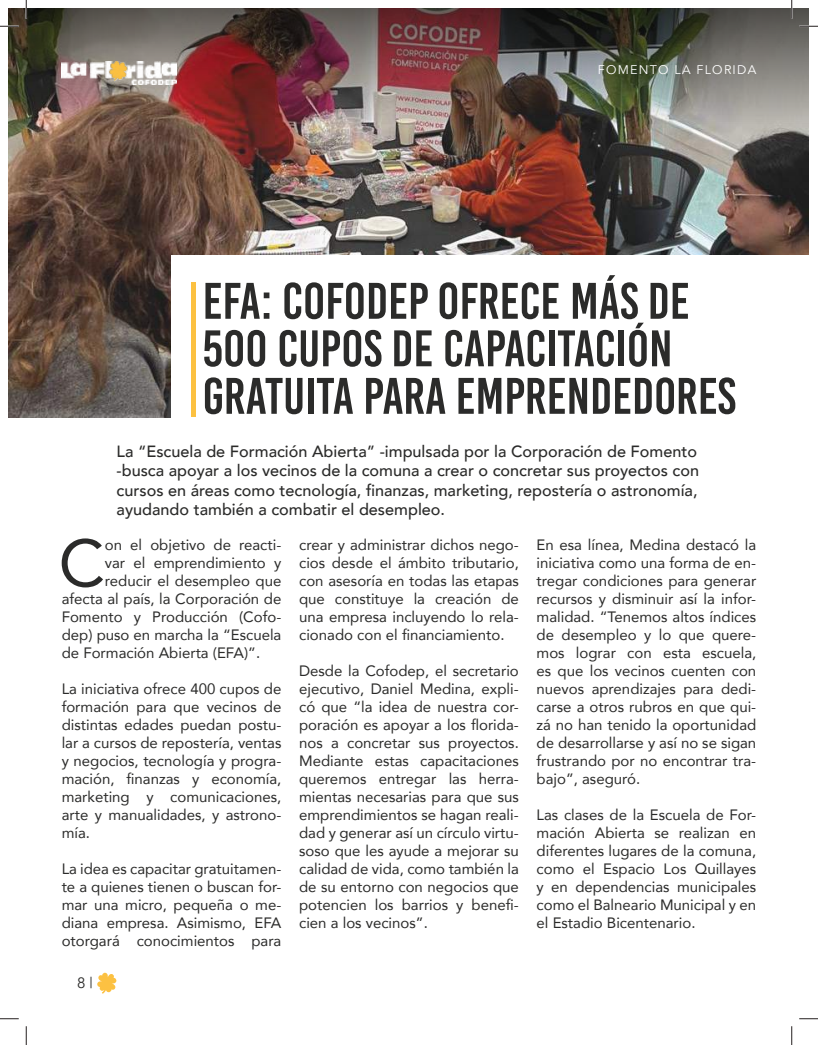
<style>
.page{position:relative;width:818px;height:1045px;background:#fff}
.page>*{position:absolute;margin:0;border:0;box-sizing:border-box;transform-origin:0 0}
.t1{font:65.88px "Avenir";color:#2b2b2a}
.t2{font:51.25px/47.5px "Bebas Kai";color:#2b2b2a}
.t3{font:500 16.25px/19.5px "Avenir";color:#2b2b2a;text-align:justify}
.t4{font:15px/18px "Avenir";color:#2b2b2a;text-align:justify}
.t5{font:15px "Avenir";color:#2b2b2a}
.t6{font:12.5px "Avenir";letter-spacing:.1em;color:#fff}
</style>
<div class="page">
<img style="left:9px;top:124px;width:800px;height:293px">
<img style="left:9px;top:9px;width:800px;height:115px">
<div style="left:172px;top:256px;width:637px;height:174px;background:#fff"></div>
<svg style="left:97px;top:972px;width:19px;height:21px"></svg>
<hr style="left:192px;top:283px;width:4px;height:134px;background:#fcc141">
<img style="left:62px;top:62px;width:115px;height:23px">
<svg style="left:0;top:25px;width:19px;height:2px"></svg>
<svg style="left:799px;top:25px;width:19px;height:2px"></svg>
<svg style="left:0;top:1018px;width:19px;height:1px"></svg>
<svg style="left:799px;top:1018px;width:19px;height:1px"></svg>
<svg style="left:25px;top:0;width:2px;height:19px"></svg>
<svg style="left:25px;top:1026px;width:2px;height:19px"></svg>
<svg style="left:791px;top:0;width:1px;height:19px"></svg>
<svg style="left:791px;top:1026px;width:1px;height:19px"></svg>
<p class="t6" style="left:598px;top:62px;width:160px">FOMENTO LA FLORIDA</p>
<h2 class="t2" style="left:203px;top:277px;width:535px">EFA: COFODEP OFRECE MÁS DE<br>500 CUPOS DE CAPACITACIÓN<br>GRATUITA PARA EMPRENDEDORES</h2>
<p class="t3" style="left:117px;top:440px;width:584px">La “Escuela de Formación Abierta” -impulsada por la Corporación de Fomento -busca apoyar a los vecinos de la comuna a crear o concretar sus proyectos con cursos en áreas como tecnología, finanzas, marketing, repostería o astronomía, ayudando también a combatir el desempleo.</p>
<h1 class="t1" style="left:59px;top:510px;width:48px">C</h1>
<p class="t4" style="left:105px;top:535px;width:178px">on el objetivo de reacti-</p>
<p class="t4" style="left:105px;top:553px;width:178px">var el emprendimiento y</p>
<p class="t4" style="left:105px;top:571px;width:178px">reducir el desempleo que</p>
<p class="t4" style="left:62px;top:589px;width:221px">afecta al país, la Corporación de</p>
<p class="t4" style="left:62px;top:607px;width:221px">Fomento y Producción (Cofo-</p>
<p class="t4" style="left:62px;top:625px;width:221px">dep) puso en marcha la “Escuela</p>
<p class="t4" style="left:62px;top:643px;width:200px">de Formación Abierta (EFA)”.</p>
<p class="t4" style="left:62px;top:679px;width:221px">La iniciativa ofrece 400 cupos de formación para que vecinos de distintas edades puedan postu&shy;lar a cursos de repostería, ventas y negocios, tecnología y progra&shy;mación, finanzas y economía, marketing y comunicaciones, arte y manualidades, y astrono&shy;mía.</p>
<p class="t4" style="left:62px;top:859px;width:221px">La idea es capacitar gratuitamen&shy;te a quienes tienen o buscan for&shy;mar una micro, pequeña o me&shy;diana empresa. Asimismo, EFA otorgará conocimientos para</p>
<p class="t5" style="left:77px;top:973px;width:17px">8 |</p>
<p class="t4" style="left:299px;top:535px;width:221px">crear y administrar dichos nego&shy;cios desde el ámbito tributario, con asesoría en todas las etapas que constituye la creación de una empresa incluyendo lo rela&shy;cionado con el financiamiento.</p>
<p class="t4" style="left:299px;top:661px;width:221px">Desde la Cofodep, el secretario ejecutivo, Daniel Medina, expli&shy;có que “la idea de nuestra cor&shy;poración es apoyar a los florida&shy;nos a concretar sus proyectos.<br>Mediante estas capacitaciones queremos entregar las herra&shy;mientas necesarias para que sus emprendimientos se hagan reali&shy;dad y generar así un círculo virtu&shy;soso que les ayude a mejorar su calidad de vida, como también la de su entorno con negocios que potencien los barrios y benefi&shy;cien a los vecinos”.</p>
<p class="t4" style="left:536px;top:535px;width:221px">En esa línea, Medina destacó la iniciativa como una forma de en&shy;tregar condiciones para generar recursos y disminuir así la infor&shy;malidad. “Tenemos altos índices de desempleo y lo que quere&shy;mos lograr con esta escuela, es que los vecinos cuenten con nuevos aprendizajes para dedi&shy;carse a otros rubros en que qui&shy;zá no han tenido la oportunidad de desarrollarse y así no se sigan frustrando por no encontrar tra&shy;bajo”, aseguró.</p>
<p class="t4" style="left:536px;top:805px;width:221px">Las clases de la Escuela de For&shy;mación Abierta se realizan en diferentes lugares de la comuna, como el Espacio Los Quillayes y en dependencias municipales como el Balneario Municipal y en el Estadio Bicentenario.</p>
</div>
